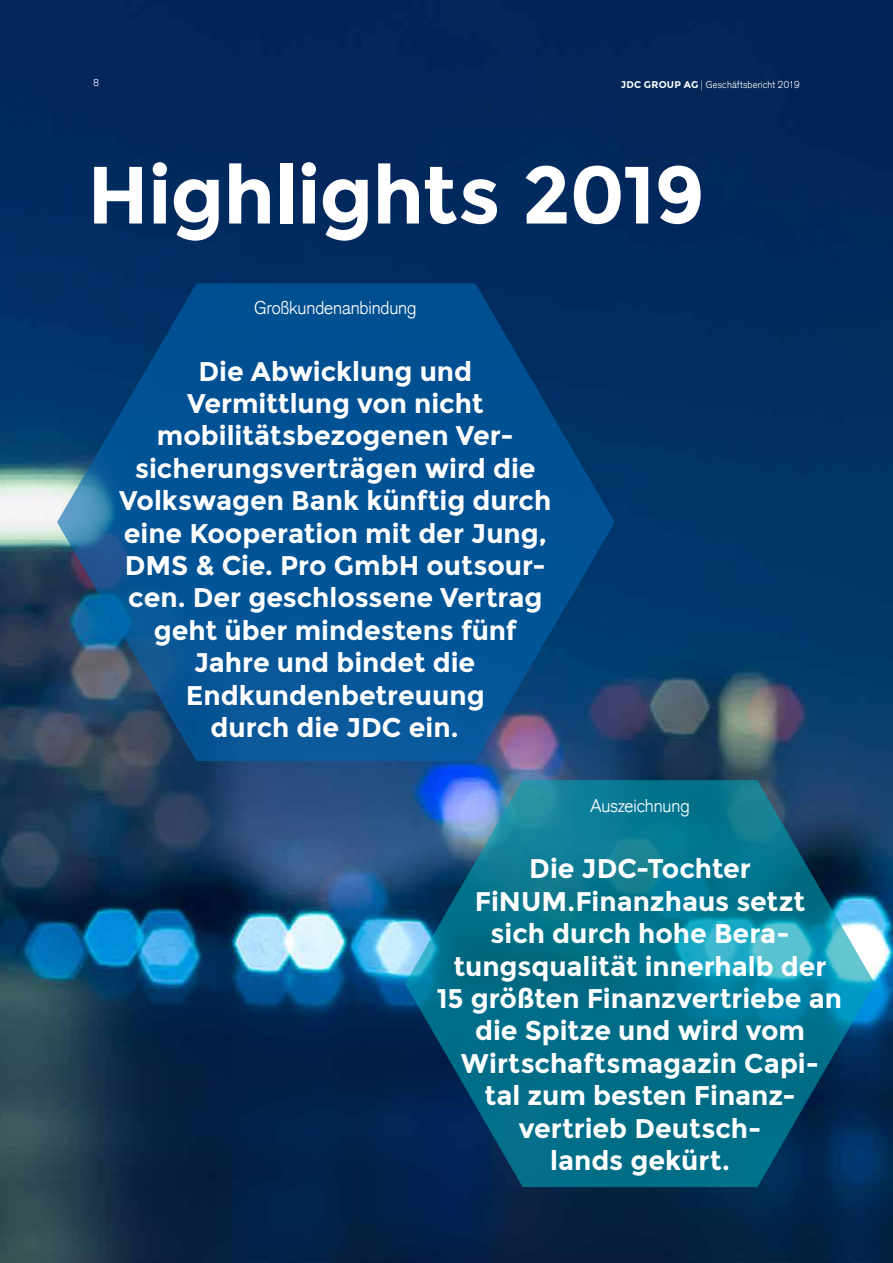
<style>
.page{position:relative;width:893px;height:1263px;background:#fff}
.page>*{position:absolute;margin:0;border:0;box-sizing:border-box;transform-origin:0 0}
.t1{font:700 81px "Montserrat";letter-spacing:-.015em;color:#fff}
.t2{font:700 27px/32.4px "Montserrat";color:#fff;text-align:center}
.t3{font:300 18px "Akzidenz Grotesk";letter-spacing:-.005em;color:#fff}
.t4{font:300 9.75px "Akzidenz Grotesk";letter-spacing:.02em;color:#fff}
.s1{font-family:"Montserrat";font-weight:700}
.s2{font-family:"Montserrat";font-weight:700;color:#0b4195}
</style>
<div class="page">
<img style="left:0;top:0;width:893px;height:1263px">
<svg style="left:405px;top:780px;width:470px;height:407px;background:#0c6a88"></svg>
<svg style="left:57px;top:283px;width:558px;height:478px;background:#084f8b"></svg>
<p class="t4" style="left:94px;top:76px;width:7px">8</p>
<p class="t4" style="left:621px;top:78px;width:180px"><span class="s1">JDC GROUP AG</span> | Geschäftsbericht 2019<span class="s2">8</span></p>
<h1 class="t1" style="left:87px;top:147px;width:619px">Highlights 2019</h1>
<p class="t3" style="left:254px;top:296px;width:164px">Großkundenanbindung</p>
<p class="t2" style="left:119px;top:355px;width:434px">Die Abwicklung und<br>Vermittlung von nicht mobilitätsbezogenen Ver&shy;sicherungsverträgen wird die<br>Volkswagen Bank künftig durch eine Kooperation mit der Jung,<br>DMS &amp; Cie. Pro GmbH outsour&shy;cen. Der geschlossene Vertrag geht über mindestens fünf<br>Jahre und bindet die<br>Endkundenbetreuung<br>durch die JDC ein.</p>
<p class="t3" style="left:591px;top:794px;width:101px">Auszeichnung</p>
<p class="t2" style="left:437px;top:853px;width:407px">Die JDC-Tochter<br>FiNUM.Finanzhaus setzt<br>sich durch hohe Bera&shy;tungsqualität innerhalb der<br>15 größten Finanzvertriebe an die Spitze und wird vom<br>Wirtschaftsmagazin Capi-<br>tal zum besten Finanz&shy;vertrieb Deutsch-<br>lands gekürt.</p>
</div>
